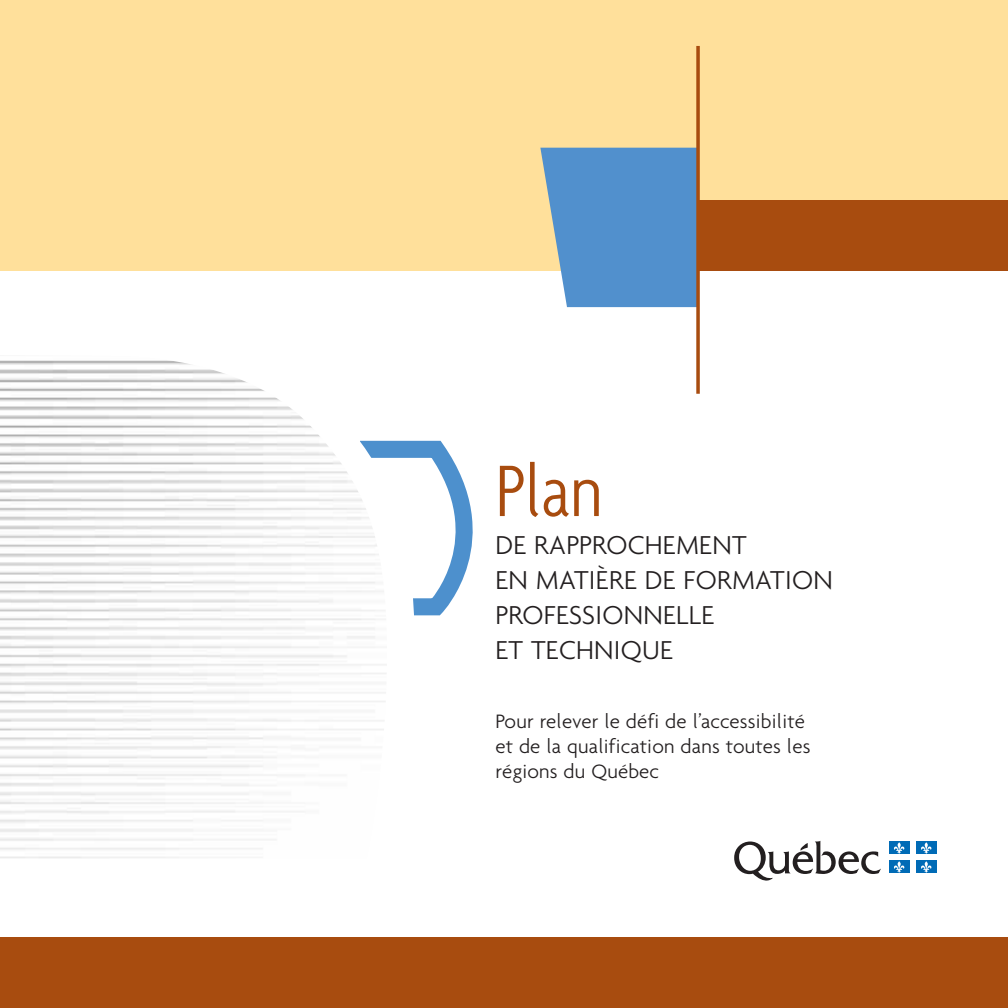
<style>
.page{position:relative;width:1008px;height:1008px;background:#fff}
.page>*{position:absolute;margin:0;border:0;box-sizing:border-box;transform-origin:0 0}
.t1{font:300 condensed 78.75px "Agenda";color:#a84c0f}
.t2{font:300 28px/35px "Agenda";letter-spacing:.01em;color:#231f20}
.t3{font:300 21px/25.2px "Agenda";letter-spacing:.01em;color:#231f20}
</style>
<div class="page">
<div style="left:0;top:0;width:1008px;height:271px;background:#ffe09b"></div>
<div style="left:700px;top:200px;width:308px;height:71px;background:#a84c0f"></div>
<svg style="left:540px;top:148px;width:156px;height:159px;background:#6399cb"></svg>
<svg style="left:415px;top:441px;width:58px;height:175px"></svg>
<svg style="left:0;top:360px;width:415px;height:498px"></svg>
<svg style="left:696px;top:46px;width:4px;height:348px"></svg>
<div style="left:0;top:937px;width:1008px;height:71px;background:#a84c0f"></div>
<svg style="left:734px;top:841px;width:147px;height:40px"></svg>
<div style="left:889px;top:842px;width:21px;height:12px;background:#006bb6"></div>
<svg style="left:894px;top:842px;width:11px;height:12px"></svg>
<div style="left:916px;top:842px;width:21px;height:12px;background:#006bb6"></div>
<svg style="left:921px;top:842px;width:11px;height:12px"></svg>
<div style="left:889px;top:861px;width:21px;height:12px;background:#006bb6"></div>
<svg style="left:894px;top:861px;width:11px;height:12px"></svg>
<div style="left:916px;top:861px;width:21px;height:12px;background:#006bb6"></div>
<svg style="left:921px;top:861px;width:11px;height:12px"></svg>
<h1 class="t1" style="left:495px;top:450px;width:109px">Plan</h1>
<h2 class="t2" style="left:495px;top:530px;width:339px">DE RAPPROCHEMENT<br>EN MATIÈRE DE FORMATION<br>PROFESSIONNELLE<br>ET TECHNIQUE</h2>
<p class="t3" style="left:495px;top:711px;width:317px">Pour relever le défi de l’accessibilité et de la qualification dans toutes les régions du Québec</p>
</div>
